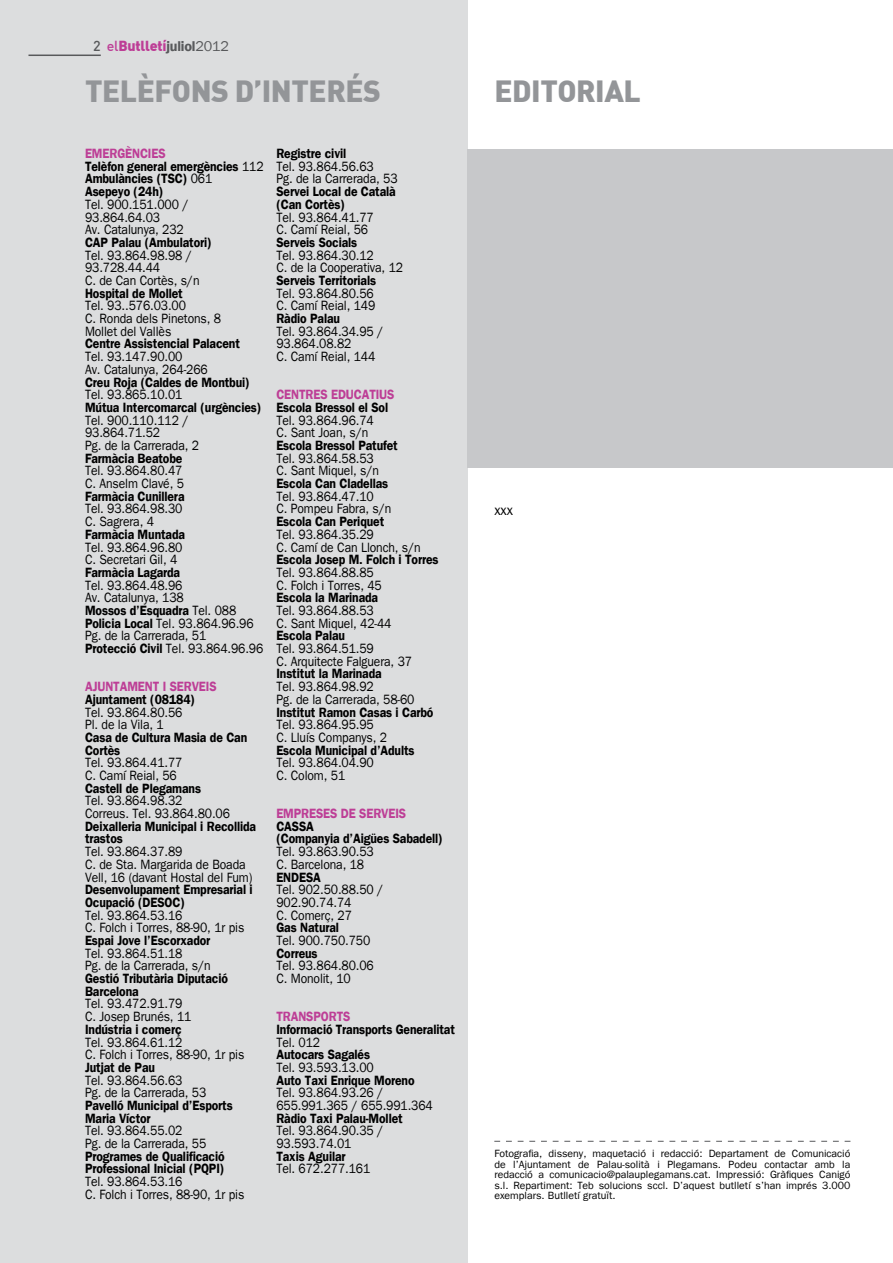
<style>
.page{position:relative;width:893px;height:1263px;background:#fff}
.page>*{position:absolute;margin:0;border:0;box-sizing:border-box;transform-origin:0 0}
.t1{font:900 30px "DIN";letter-spacing:-.015em;color:#939598}
.t2{font:900 14.25px "DIN";letter-spacing:-.015em;color:#bd3e96}
.t3{font:14.25px "Franklin Gothic";color:#000}
.t4{font:13.5px/12.8px "Franklin Gothic";letter-spacing:-.01em;color:#000;scale:.9 1}
.t5{font:600 13.5px/12.8px "Franklin Gothic";letter-spacing:-.01em;color:#000;scale:.9 1}
.t6{font:600 13.5px "Franklin Gothic";letter-spacing:-.01em;color:#bd3e96;scale:.9 1}
.t7{font:10.5px/10.5px "Franklin Gothic";color:#000;text-align:justify}
.s1{font-weight:500;color:#58595b}
.s2{font-weight:500}
.s3{font-family:"Franklin Gothic";font-weight:600;color:#58595b}
.s4{font-family:"Franklin Gothic";font-weight:400;color:#58595b}
.s5{color:#bd3e96}
.s6{font-weight:400}
.s7{font-weight:600}
</style>
<div class="page">
<div style="left:0;top:0;width:468px;height:1263px;background:#dcddde"></div>
<div style="left:468px;top:149px;width:425px;height:319px;background:#c7c8ca"></div>
<hr style="left:28px;top:55px;width:73px;height:1px;background:#58595b">
<svg style="left:494px;top:1141px;width:356px;height:1px"></svg>
<p class="t2" style="left:93px;top:36px;width:137px"><span class="s1">2</span> <span class="s2">el</span>Butlletí<span class="s3">juliol</span><span class="s4">2012</span></p>
<h1 class="t1" style="left:85px;top:71px;width:298px">TELÈFONS D’INTERÉS</h1>
<h1 class="t1" style="left:494px;top:71px;width:148px">EDITORIAL</h1>
<p class="t5" style="left:85px;top:147px;width:200px"><span class="s5">EMERGÈNCIES<br></span>Telèfon general emergències <span class="s6">112<br></span>Ambulàncies (TSC) <span class="s6">061<br></span>Asepeyo (24h)</p>
<p class="t4" style="left:85px;top:198px;width:117px">Tel. 900.151.000 /<br>93.864.64.03<br>Av. Catalunya, 232</p>
<p class="t5" style="left:85px;top:236px;width:142px">CAP Palau (Ambulatori)</p>
<p class="t4" style="left:85px;top:249px;width:129px">Tel. 93.864.98.98 /<br>93.728.44.44<br>C. de Can Cortès, s/n</p>
<p class="t5" style="left:85px;top:287px;width:110px">Hospital de Mollet</p>
<p class="t4" style="left:85px;top:300px;width:153px">Tel. 93..576.03.00<br>C. Ronda dels Pinetons, 8<br>Mollet del Vallès</p>
<p class="t5" style="left:85px;top:337px;width:174px">Centre Assistencial Palacent</p>
<p class="t4" style="left:85px;top:350px;width:138px">Tel. 93.147.90.00<br>Av. Catalunya, 264-266</p>
<p class="t5" style="left:85px;top:376px;width:185px">Creu Roja (Caldes de Montbui)</p>
<p class="t4" style="left:85px;top:388px;width:110px">Tel. 93.865.10.01</p>
<p class="t5" style="left:85px;top:401px;width:198px">Mútua Intercomarcal (urgències)</p>
<p class="t4" style="left:85px;top:414px;width:128px">Tel. 900.110.112 /<br>93.864.71.52<br>Pg. de la Carrerada, 2</p>
<p class="t5" style="left:85px;top:452px;width:110px">Farmàcia Beatobe</p>
<p class="t4" style="left:85px;top:464px;width:112px">Tel. 93.864.80.47<br>C. Anselm Clavé, 5</p>
<p class="t5" style="left:85px;top:490px;width:112px">Farmàcia Cunillera</p>
<p class="t4" style="left:85px;top:503px;width:110px">Tel. 93.864.98.30<br>C. Sagrera, 4</p>
<p class="t5" style="left:85px;top:528px;width:113px">Farmàcia Muntada</p>
<p class="t4" style="left:85px;top:541px;width:110px">Tel. 93.864.96.80<br>C. Secretari Gil, 4</p>
<p class="t5" style="left:85px;top:566px;width:107px">Farmàcia Lagarda</p>
<p class="t4" style="left:85px;top:579px;width:200px">Tel. 93.864.48.96<br>Av. Catalunya, 138<br><span class="s7">Mossos d’Esquadra</span> Tel. 088<br><span class="s7">Policia Local</span> Tel. 93.864.96.96<br>Pg. de la Carrerada, 51<br><span class="s7">Protecció Civil</span> Tel. 93.864.96.96</p>
<p class="t6" style="left:85px;top:678px;width:148px">AJUNTAMENT I SERVEIS</p>
<p class="t5" style="left:85px;top:693px;width:124px">Ajuntament (08184)</p>
<p class="t4" style="left:85px;top:706px;width:110px">Tel. 93.864.80.56<br>Pl. de la Vila, 1</p>
<p class="t5" style="left:85px;top:731px;width:182px">Casa de Cultura Masia de Can<br>Cortès</p>
<p class="t4" style="left:85px;top:756px;width:110px">Tel. 93.864.41.77<br>C. Camí Reial, 56</p>
<p class="t5" style="left:85px;top:782px;width:130px">Castell de Plegamans</p>
<p class="t4" style="left:85px;top:794px;width:163px">Tel. 93.864.98.32<br>Correus. Tel. 93.864.80.06</p>
<p class="t5" style="left:85px;top:820px;width:192px">Deixalleria Municipal i Recollida trastos</p>
<p class="t4" style="left:85px;top:845px;width:187px">Tel. 93.864.37.89<br>C. de Sta. Margarida de Boada<br>Vell, 16 (davant Hostal del Fum)</p>
<p class="t5" style="left:85px;top:883px;width:188px">Desenvolupament Empresarial i<br>Ocupació (DESOC)</p>
<p class="t4" style="left:85px;top:909px;width:178px">Tel. 93.864.53.16<br>C. Folch i Torres, 88-90, 1r pis</p>
<p class="t5" style="left:85px;top:934px;width:141px">Espai Jove l’Escorxador</p>
<p class="t4" style="left:85px;top:947px;width:141px">Tel. 93.864.51.18<br>Pg. de la Carrerada, s/n</p>
<p class="t5" style="left:85px;top:972px;width:160px">Gestió Tributària Diputació<br>Barcelona</p>
<p class="t4" style="left:85px;top:997px;width:120px">Tel. 93.472.91.79<br>C. Josep Brunés, 11</p>
<p class="t5" style="left:85px;top:1023px;width:109px">Indústria i comerç</p>
<p class="t4" style="left:85px;top:1036px;width:178px">Tel. 93.864.61.12<br>C. Folch i Torres, 88-90, 1r pis</p>
<p class="t5" style="left:85px;top:1061px;width:79px">Jutjat de Pau</p>
<p class="t4" style="left:85px;top:1074px;width:136px">Tel. 93.864.56.63<br>Pg. de la Carrerada, 53</p>
<p class="t5" style="left:85px;top:1099px;width:166px">Pavelló Municipal d’Esports<br>Maria Víctor</p>
<p class="t4" style="left:85px;top:1124px;width:136px">Tel. 93.864.55.02<br>Pg. de la Carrerada, 55</p>
<p class="t5" style="left:85px;top:1150px;width:157px">Programes de Qualificació<br>Professional Inicial (PQPI)</p>
<p class="t4" style="left:85px;top:1175px;width:178px">Tel. 93.864.53.16<br>C. Folch i Torres, 88-90, 1r pis</p>
<p class="t5" style="left:276px;top:147px;width:79px">Registre civil</p>
<p class="t4" style="left:276px;top:160px;width:136px">Tel. 93.864.56.63<br>Pg. de la Carrerada, 53</p>
<p class="t5" style="left:276px;top:185px;width:134px">Servei Local de Català (Can Cortès)</p>
<p class="t4" style="left:276px;top:211px;width:110px">Tel. 93.864.41.77<br>C. Camí Reial, 56</p>
<p class="t5" style="left:276px;top:236px;width:91px">Serveis Socials</p>
<p class="t4" style="left:276px;top:249px;width:142px">Tel. 93.864.30.12<br>C. de la Cooperativa, 12</p>
<p class="t5" style="left:276px;top:274px;width:112px">Serveis Territorials</p>
<p class="t4" style="left:276px;top:287px;width:112px">Tel. 93.864.80.56<br>C. Camí Reial, 149</p>
<p class="t5" style="left:276px;top:312px;width:72px">Ràdio Palau</p>
<p class="t4" style="left:276px;top:325px;width:121px">Tel. 93.864.34.95 /<br>93.864.08.82<br>C. Camí Reial, 144</p>
<p class="t6" style="left:276px;top:387px;width:133px">CENTRES EDUCATIUS</p>
<p class="t5" style="left:276px;top:401px;width:126px">Escola Bressol el Sol</p>
<p class="t4" style="left:276px;top:414px;width:110px">Tel. 93.864.96.74<br>C. Sant Joan, s/n</p>
<p class="t5" style="left:276px;top:439px;width:136px">Escola Bressol Patufet</p>
<p class="t4" style="left:276px;top:452px;width:116px">Tel. 93.864.58.53<br>C. Sant Miquel, s/n</p>
<p class="t5" style="left:276px;top:477px;width:126px">Escola Can Cladellas</p>
<p class="t4" style="left:276px;top:490px;width:129px">Tel. 93.864.47.10<br>C. Pompeu Fabra, s/n</p>
<p class="t5" style="left:276px;top:515px;width:121px">Escola Can Periquet</p>
<p class="t4" style="left:276px;top:528px;width:162px">Tel. 93.864.35.29<br>C. Camí de Can Llonch, s/n</p>
<p class="t5" style="left:276px;top:553px;width:182px">Escola Josep M. Folch i Torres</p>
<p class="t4" style="left:276px;top:566px;width:119px">Tel. 93.864.88.85<br>C. Folch i Torres, 45</p>
<p class="t5" style="left:276px;top:591px;width:114px">Escola la Marinada</p>
<p class="t4" style="left:276px;top:604px;width:129px">Tel. 93.864.88.53<br>C. Sant Miquel, 42-44</p>
<p class="t5" style="left:276px;top:629px;width:78px">Escola Palau</p>
<p class="t4" style="left:276px;top:642px;width:152px">Tel. 93.864.51.59<br>C. Arquitecte Falguera, 37</p>
<p class="t5" style="left:276px;top:667px;width:119px">Institut la Marinada</p>
<p class="t4" style="left:276px;top:680px;width:155px">Tel. 93.864.98.92<br>Pg. de la Carrerada, 58-60</p>
<p class="t5" style="left:276px;top:705px;width:176px">Institut Ramon Casas i Carbó</p>
<p class="t4" style="left:276px;top:718px;width:124px">Tel. 93.864.95.95<br>C. Lluís Companys, 2</p>
<p class="t5" style="left:276px;top:744px;width:155px">Escola Municipal d’Adults</p>
<p class="t4" style="left:276px;top:756px;width:110px">Tel. 93.864.04.90<br>C. Colom, 51</p>
<p class="t6" style="left:276px;top:805px;width:146px">EMPRESES DE SERVEIS</p>
<p class="t5" style="left:276px;top:820px;width:186px">CASSA<br>(Companyia d’Aigües Sabadell)</p>
<p class="t4" style="left:276px;top:845px;width:110px">Tel. 93.863.90.53<br>C. Barcelona, 18</p>
<p class="t5" style="left:276px;top:870px;width:51px">ENDESA</p>
<p class="t4" style="left:276px;top:883px;width:121px">Tel. 902.50.88.50 /<br>902.90.74.74<br>C. Comerç, 27</p>
<p class="t5" style="left:276px;top:921px;width:71px">Gas Natural</p>
<p class="t4" style="left:276px;top:934px;width:106px">Tel. 900.750.750</p>
<p class="t5" style="left:276px;top:947px;width:47px">Correus</p>
<p class="t4" style="left:276px;top:959px;width:110px">Tel. 93.864.80.06<br>C. Monolit, 10</p>
<p class="t6" style="left:276px;top:1008px;width:84px">TRANSPORTS</p>
<p class="t5" style="left:276px;top:1023px;width:200px">Informació Transports Generalitat</p>
<p class="t4" style="left:276px;top:1036px;width:50px">Tel. 012</p>
<p class="t5" style="left:276px;top:1048px;width:106px">Autocars Sagalés</p>
<p class="t4" style="left:276px;top:1061px;width:110px">Tel. 93.593.13.00</p>
<p class="t5" style="left:276px;top:1073px;width:155px">Auto Taxi Enrique Moreno</p>
<p class="t4" style="left:276px;top:1086px;width:175px">Tel. 93.864.93.26 /<br>655.991.365 / 655.991.364</p>
<p class="t5" style="left:276px;top:1112px;width:142px">Ràdio Taxi Palau-Mollet</p>
<p class="t4" style="left:276px;top:1124px;width:121px">Tel. 93.864.90.35 /<br>93.593.74.01</p>
<p class="t5" style="left:276px;top:1150px;width:78px">Taxis Aguilar</p>
<p class="t4" style="left:276px;top:1162px;width:106px">Tel. 672.277.161</p>
<p class="t3" style="left:494px;top:502px;width:20px">xxx</p>
<p class="t7" style="left:494px;top:1148px;width:358px">Fotografia, disseny, maquetació i redacció: Departament de Comunicació de l’Ajuntament de Palau-solità i Plegamans. Podeu contactar amb la redacció a comunicacio@palauplegamans.cat. Impressió: Gràfiques Canigó s.l. Repartiment: Teb solucions sccl. D’aquest butlletí s’han imprés 3.000 exemplars. Butlletí gratuït.</p>
</div>
